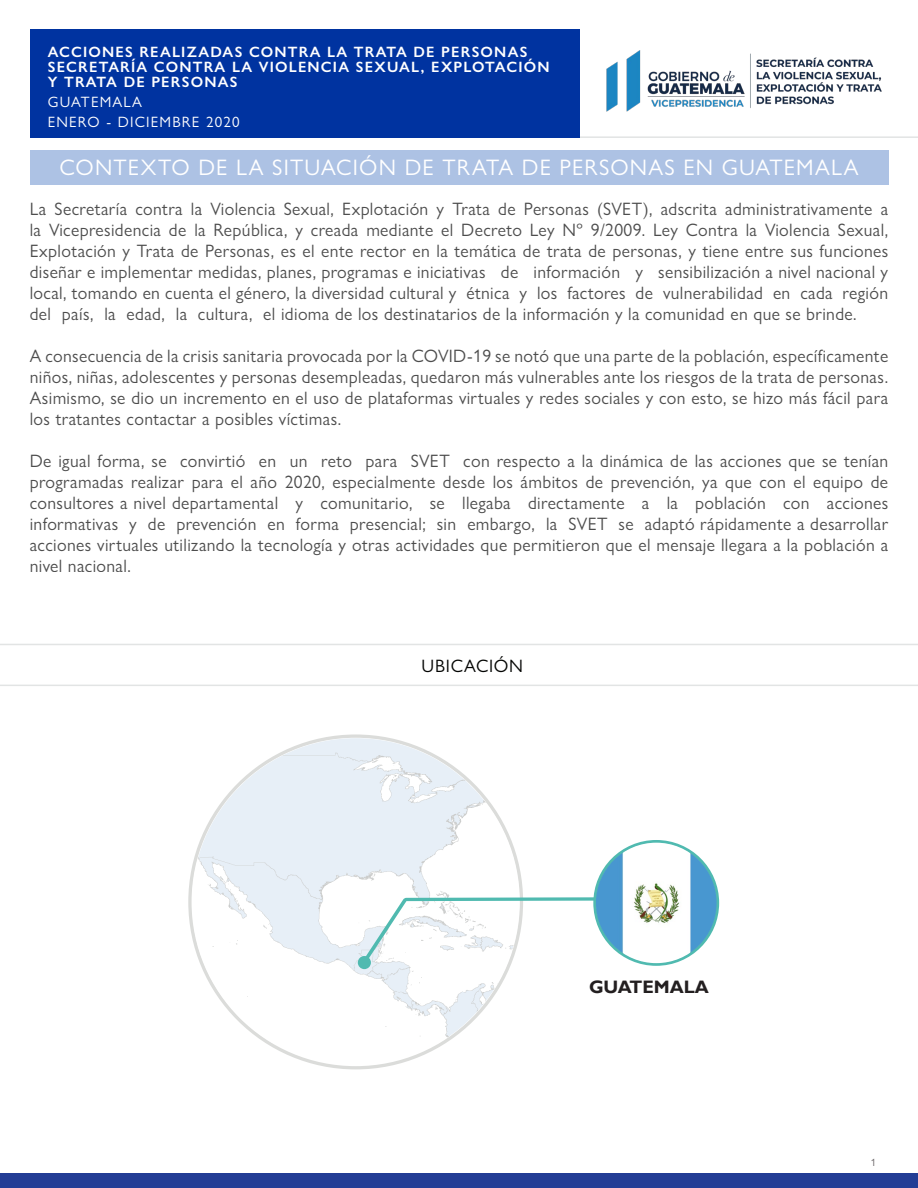
<style>
.page{position:relative;width:918px;height:1188px;background:#fff}
.page>*{position:absolute;margin:0;border:0;box-sizing:border-box;transform-origin:0 0}
.t1{font:22.5px "Gill Sans Nova";letter-spacing:.05em;color:#fff}
.t2{font:22.5px "Gill Sans Nova";letter-spacing:.005em;color:#fff}
.t3{font:18px/21px "Gill Sans Nova";letter-spacing:.02em;color:#000001;text-align:justify}
.t4{font:18px "Gill Sans Nova";letter-spacing:.04em;color:#040503}
.t5{font:700 18px "Gill Sans";color:#231f20}
.t6{font:600 15px/15px "Gill Sans Nova";letter-spacing:.08em;color:#fff}
.t7{font:15px "Gill Sans Nova";letter-spacing:.08em;color:#fff}
.t8{font:10.5px "Gill Sans Nova";color:#696567}
</style>
<div class="page">
<hr style="left:399px;top:136px;width:519px;height:2px;background:#e2e4e4">
<div style="left:30px;top:30px;width:549px;height:108px;background:#0033a0"></div>
<div style="left:0;top:1173px;width:918px;height:15px;background:#233d95"></div>
<img style="left:603px;top:50px;width:282px;height:87px">
<hr style="left:0;top:644px;width:918px;height:1px;background:#e2e4e4">
<hr style="left:0;top:685px;width:918px;height:1px;background:#e2e4e4">
<div style="left:30px;top:150px;width:858px;height:35px;background:#adc2e4"></div>
<svg style="left:188px;top:734px;width:308px;height:335px"></svg>
<img style="left:192px;top:738px;width:319px;height:255px">
<img style="left:219px;top:992px;width:273px;height:52px">
<div style="left:358px;top:956px;width:13px;height:13px;background:#50bab0;border-radius:50%"></div>
<svg style="left:363px;top:840px;width:356px;height:126px"></svg>
<img style="left:596px;top:843px;width:121px;height:120px;border-radius:60px">
<p class="t6" style="left:48px;top:44px;width:503px">ACCIONES REALIZADAS CONTRA LA TRATA DE PERSONAS<br>SECRETARÍA CONTRA LA VIOLENCIA SEXUAL, EXPLOTACIÓN<br>Y TRATA DE PERSONAS</p>
<p class="t7" style="left:48px;top:112px;width:193px">ENERO - DICIEMBRE 2020</p>
<p class="t7" style="left:48px;top:93px;width:96px">GUATEMALA</p>
<p class="t1" style="left:59px;top:154px;width:801px">CONTEXTO DE LA SITUACIÓN DE TRATA DE PERSONAS EN GUATEMALA</p>
<p class="t2" style="left:383px;top:154px;width:154px">BACKGROUND</p>
<p class="t3" style="left:30px;top:198px;width:860px">La Secretaría contra la Violencia Sexual, Explotación y Trata de Personas (SVET), adscrita administrativamente a la Vicepresidencia de la República, y creada mediante el Decreto Ley Nº 9/2009. Ley Contra la Violencia Sexual, Explotación y Trata de Personas, es el ente rector en la temática de trata de personas, y tiene entre sus funciones diseñar e implementar medidas, planes, programas e iniciativas de información y sensibilización a nivel nacional y local, tomando en cuenta el género, la diversidad cultural y étnica y los factores de vulnerabilidad en cada región del país, la edad, la cultura, el idioma de los destinatarios de la información y la comunidad en que se brinde.</p>
<p class="t3" style="left:30px;top:345px;width:860px">A consecuencia de la crisis sanitaria provocada por la COVID-19 se notó que una parte de la población, específicamente niños, niñas, adolescentes y personas desempleadas, quedaron más vulnerables ante los riesgos de la trata de personas.<br>Asimismo, se dio un incremento en el uso de plataformas virtuales y redes sociales y con esto, se hizo más fácil para los tratantes contactar a posibles víctimas.</p>
<p class="t3" style="left:30px;top:450px;width:860px">De igual forma, se convirtió en un reto para SVET con respecto a la dinámica de las acciones que se tenían programadas realizar para el año 2020, especialmente desde los ámbitos de prevención, ya que con el equipo de consultores a nivel departamental y comunitario, se llegaba directamente a la población con acciones informativas y de prevención en forma presencial; sin embargo, la SVET se adaptó rápidamente a desarrollar acciones virtuales utilizando la tecnología y otras actividades que permitieron que el mensaje llegara a la población a nivel nacional.</p>
<p class="t4" style="left:422px;top:655px;width:103px">UBICACIÓN</p>
<p class="t5" style="left:589px;top:976px;width:122px">GUATEMALA</p>
<p class="t8" style="left:871px;top:1156px;width:7px">1</p>
</div>
